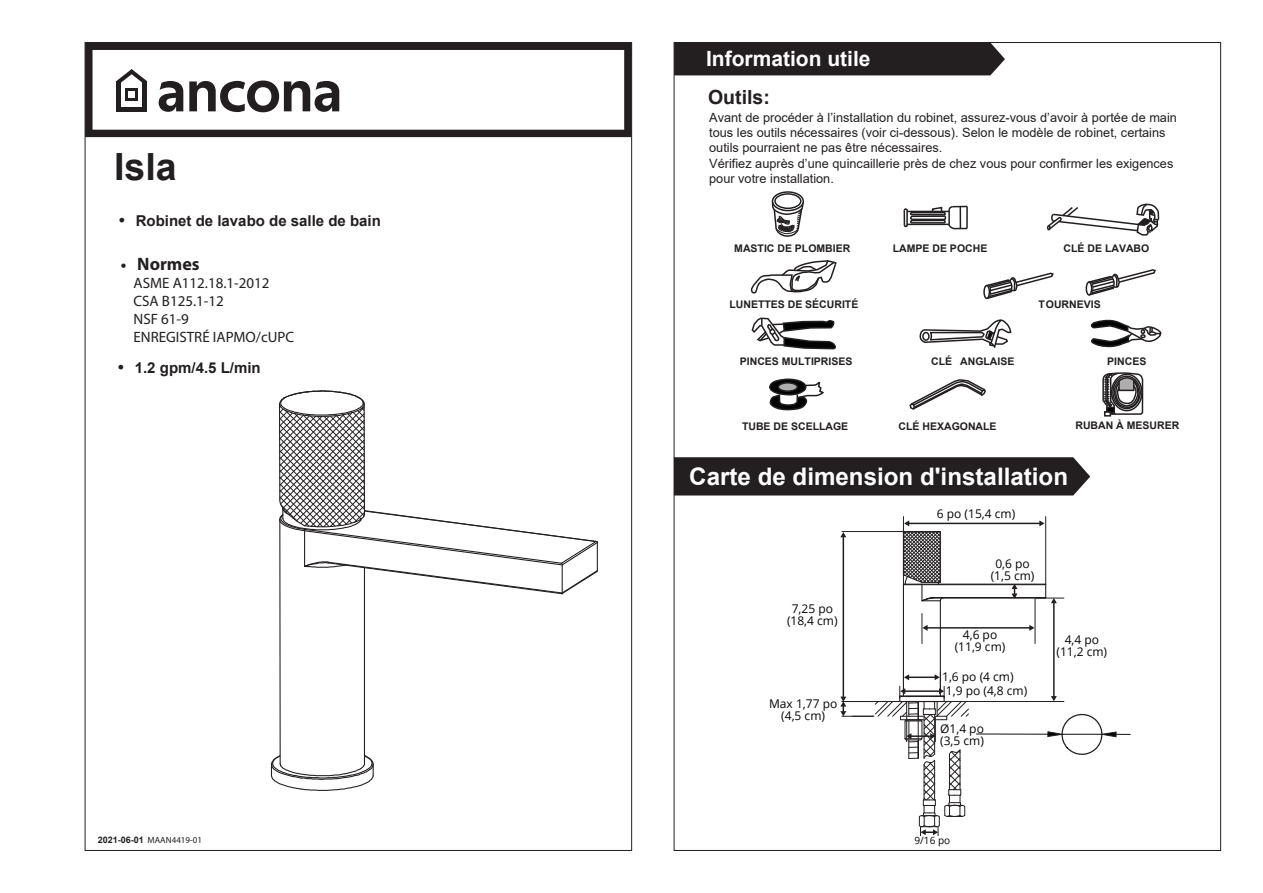
<style>
.page{position:relative;width:1263px;height:893px;background:#fff}
.page>*{position:absolute;margin:0;border:0;box-sizing:border-box;transform-origin:0 0}
.t1{font:700 37.5px "Arial";color:#231f20}
.t2{font:700 24.15px "Arial";color:#fff}
.t3{font:700 21px "Arial";color:#fff}
.t4{font:700 19.5px "Arial";color:#231f20}
.t5{font:700 18px "Myriad Pro";color:#231f20}
.t6{font:15px/18px "Myriad Pro";color:#231f20}
.t7{font:700 15px "Arial";color:#231f20}
.t8{font:12.75px/15.3px "Arial";color:#231f20}
.t9{font:12px/12px "Open Sans";color:#050504;text-align:center}
.t10{font:700 10.5px "Arial";color:#231f20}
.t11{font:10.05px "Open Sans";color:#050504}
.t12{font:9px "Myriad Pro";color:#231f20}
.s1{font-family:"Myriad Pro";font-weight:400;font-size:22.5px}
.s2{font-size:16.5px}
.s3{font-family:"Arial";font-weight:700}
</style>
<div class="page">
<div style="left:676px;top:457px;width:414px;height:38px;background:#231f20"></div>
<svg style="left:85px;top:43px;width:547px;height:94px"></svg>
<div style="left:674px;top:43px;width:331px;height:32px;background:#231f20"></div>
<svg style="left:903px;top:205px;width:65px;height:25px"></svg>
<svg style="left:1046px;top:203px;width:114px;height:33px"></svg>
<svg style="left:751px;top:260px;width:86px;height:34px"></svg>
<svg style="left:1090px;top:319px;width:72px;height:29px"></svg>
<svg style="left:751px;top:317px;width:85px;height:33px"></svg>
<svg style="left:919px;top:319px;width:93px;height:30px"></svg>
<div style="left:922px;top:332px;width:8px;height:9px;border:2px solid #231f20;border-radius:50%"></div>
<div style="left:772px;top:191px;width:32px;height:20px;border:2px solid #231f20;border-radius:50%"></div>
<div style="left:774px;top:193px;width:27px;height:16px;border:2px solid #231f20;border-radius:50%"></div>
<svg style="left:771px;top:201px;width:33px;height:36px"></svg>
<div style="left:983px;top:285px;width:7px;height:14px;border:2px solid #231f20;border-radius:50%"></div>
<svg style="left:984px;top:272px;width:70px;height:28px"></svg>
<div style="left:1085px;top:281px;width:7px;height:15px;border:2px solid #231f20;border-radius:50%"></div>
<svg style="left:1086px;top:269px;width:70px;height:27px"></svg>
<svg style="left:769px;top:378px;width:56px;height:33px"></svg>
<svg style="left:909px;top:379px;width:77px;height:31px"></svg>
<svg style="left:1102px;top:372px;width:42px;height:44px"></svg>
<svg style="left:159px;top:81px;width:24px;height:31px"></svg>
<svg style="left:189px;top:81px;width:150px;height:31px"></svg>
<hr style="left:143px;top:81px;width:4px;height:30px;background:#231f20">
<div style="left:116px;top:81px;width:5px;height:30px;background:#231f20"></div>
<hr style="left:116px;top:107px;width:31px;height:4px;background:#231f20">
<svg style="left:116px;top:69px;width:31px;height:31px"></svg>
<hr style="left:279px;top:519px;width:2px;height:245px;background:#231f20">
<hr style="left:364px;top:568px;width:1px;height:195px;background:#231f20">
<svg style="left:270px;top:754px;width:104px;height:37px"></svg>
<svg style="left:278px;top:390px;width:320px;height:205px"></svg>
<hr style="left:842px;top:536px;width:2px;height:161px;background:#231f20">
<svg style="left:840px;top:532px;width:6px;height:5px"></svg>
<hr style="left:908px;top:523px;width:132px;height:1px;background:#231f20">
<svg style="left:1039px;top:520px;width:5px;height:6px"></svg>
<hr style="left:903px;top:584px;width:143px;height:1px;background:#231f20">
<hr style="left:933px;top:597px;width:112px;height:2px;background:#231f20">
<hr style="left:940px;top:601px;width:1px;height:95px;background:#231f20">
<hr style="left:903px;top:585px;width:1px;height:111px;background:#231f20">
<svg style="left:902px;top:520px;width:42px;height:82px"></svg>
<hr style="left:969px;top:701px;width:95px;height:1px;background:#231f20">
<hr style="left:842px;top:531px;width:65px;height:1px;background:#231f20">
<hr style="left:922px;top:613px;width:1px;height:31px;background:#231f20">
<hr style="left:1035px;top:599px;width:1px;height:45px;background:#231f20">
<hr style="left:903px;top:517px;width:1px;height:67px;background:#231f20">
<hr style="left:1045px;top:517px;width:1px;height:67px;background:#231f20">
<hr style="left:976px;top:733px;width:72px;height:2px;background:#231f20">
<svg style="left:1047px;top:713px;width:83px;height:42px"></svg>
<svg style="left:1011px;top:585px;width:6px;height:14px"></svg>
<hr style="left:1053px;top:602px;width:1px;height:95px;background:#231f20">
<svg style="left:1051px;top:696px;width:6px;height:5px"></svg>
<svg style="left:1036px;top:583px;width:28px;height:20px"></svg>
<svg style="left:840px;top:672px;width:129px;height:164px"></svg>
<hr style="left:927px;top:627px;width:103px;height:2px;background:#231f20">
<svg style="left:922px;top:625px;width:5px;height:6px"></svg>
<svg style="left:1029px;top:625px;width:5px;height:6px"></svg>
<h1 class="t1" style="left:114px;top:141px;width:64px">Isla</h1>
<p class="t7" style="left:119px;top:210px;width:264px"><span class="s1">•</span> Robinet de lavabo de salle de bain</p>
<h3 class="t5" style="left:121px;top:252px;width:80px"><span class="s2">•</span> Normes</h3>
<p class="t6" style="left:133px;top:273px;width:162px">ASME A112.18.1-2012<br>CSA B125.1-12<br>NSF 61-9<br>ENREGISTRÉ IAPMO/cUPC</p>
<p class="t7" style="left:118px;top:357px;width:144px"><span class="s1">•</span> 1.2 gpm/4.5 L/min</p>
<p class="t12" style="left:98px;top:834px;width:106px"><span class="s3">2021-06-01</span> MAAN4419-01</p>
<h3 class="t3" style="left:706px;top:44px;width:166px">Information utile</h3>
<h3 class="t4" style="left:708px;top:84px;width:63px">Outils:</h3>
<p class="t8" style="left:709px;top:110px;width:469px">Avant de procéder à l’installation du robinet, assurez-vous d’avoir à portée de main tous les outils nécessaires (voir ci-dessous). Selon le modèle de robinet, certains outils pourraient ne pas être nécessaires.<br>Vérifiez auprès d’une quincaillerie près de chez vous pour confirmer les exigences pour votre installation.</p>
<p class="t10" style="left:734px;top:241px;width:118px">MASTIC DE PLOMBIER</p>
<p class="t10" style="left:893px;top:241px;width:96px">LAMPE DE POCHE</p>
<p class="t10" style="left:1063px;top:241px;width:87px">CLÉ DE LAVABO</p>
<p class="t10" style="left:729px;top:297px;width:130px">LUNETTES DE SÉCURITÉ</p>
<p class="t10" style="left:1038px;top:297px;width:64px">TOURNEVIS</p>
<p class="t10" style="left:740px;top:354px;width:114px">PINCES MULTIPRISES</p>
<p class="t10" style="left:931px;top:354px;width:85px">CLÉ ANGLAISE</p>
<p class="t10" style="left:1107px;top:354px;width:41px">PINCES</p>
<p class="t10" style="left:742px;top:419px;width:108px">TUBE DE SCELLAGE</p>
<p class="t10" style="left:899px;top:418px;width:100px">CLÉ HEXAGONALE</p>
<p class="t10" style="left:1075px;top:418px;width:105px">RUBAN À MESURER</p>
<h2 class="t2" style="left:689px;top:459px;width:380px">Carte de dimension d'installation</h2>
<p class="t9" style="left:787px;top:603px;width:52px">7,25 po (18,4 cm)</p>
<p class="t9" style="left:769px;top:698px;width:70px">Max 1,77 po (4,5 cm)</p>
<p class="t9" style="left:937px;top:507px;width:80px">6 po (15,4 cm)</p>
<p class="t9" style="left:991px;top:558px;width:45px">0,6 po (1,5 cm)</p>
<p class="t9" style="left:955px;top:628px;width:52px">4,6 po (11,9 cm)</p>
<p class="t9" style="left:946px;top:669px;width:83px;line-height:14.1px;text-align:left;text-indent:-4px">1,6 po (4 cm)<br>1,9 po (4,8 cm)</p>
<p class="t9" style="left:940px;top:722px;width:45px;text-align:left">Ø1,4 po (3,5 cm)</p>
<p class="t9" style="left:1056px;top:633px;width:52px">4,4 po (11,2 cm)</p>
<p class="t11" style="left:914px;top:834px;width:37px">9/16 po</p>
</div>
